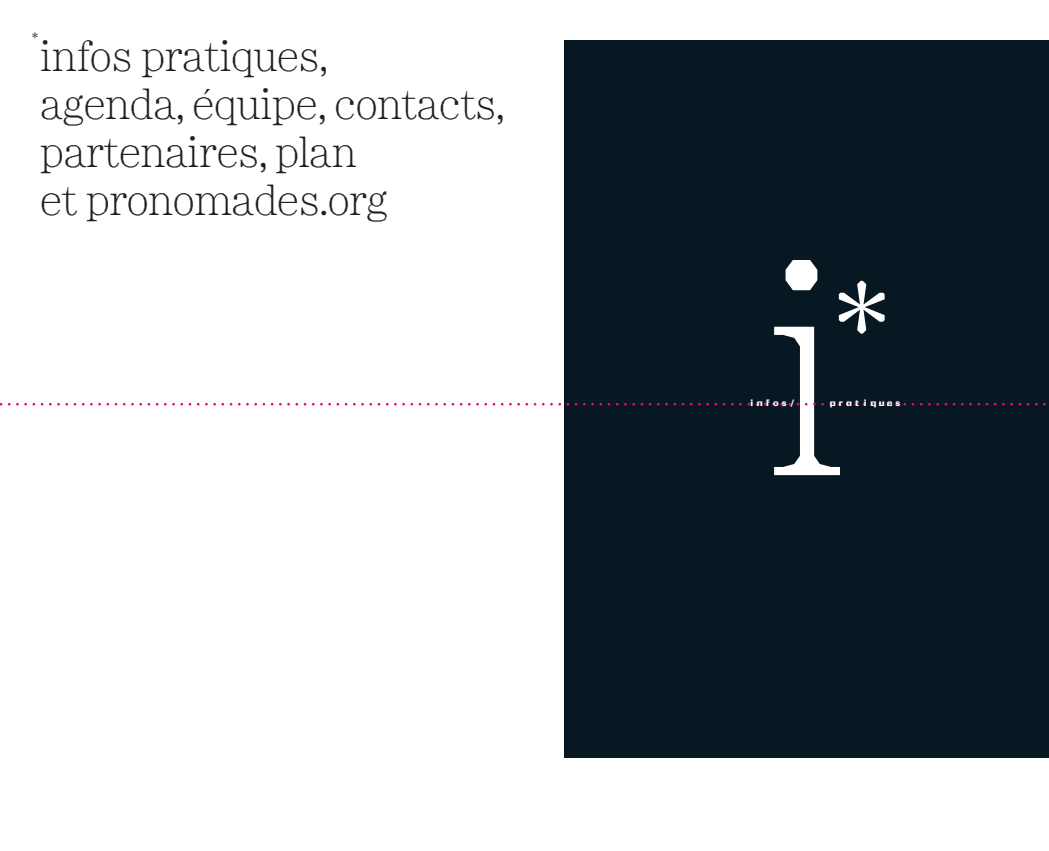
<style>
.page{position:relative;width:1049px;height:851px;background:#fff}
.page>*{position:absolute;margin:0;border:0;box-sizing:border-box;transform-origin:0 0}
.t1{font:300 272.1px "Minotaur";color:#fff}
.t2{font:300 39px/48px "Minotaur";letter-spacing:-.02em;color:#231f20}
.t3{font:300 16px "Minotaur";color:#231f20}
.t4{font:700 8.3px "Minotaur Beef";letter-spacing:.35em;color:#fff}
</style>
<div class="page">
<div style="left:564px;top:40px;width:485px;height:717px;background:#071822"></div>
<svg style="left:0;top:403px;width:1046px;height:2px"></svg>
<p class="t3" style="left:31px;top:26px;width:9px">*</p>
<p class="t2" style="left:40px;top:29px;width:467px">infos pratiques,<br>agenda, équipe, contacts, partenaires, plan<br>et pronomades.org</p>
<h1 class="t1" style="left:763px;top:159px;width:131px">i<sup>*</sup></h1>
<p class="t4" style="left:750px;top:397px;width:45px">infos /</p>
<p class="t4" style="left:830px;top:397px;width:72px">prat iques</p>
</div>
